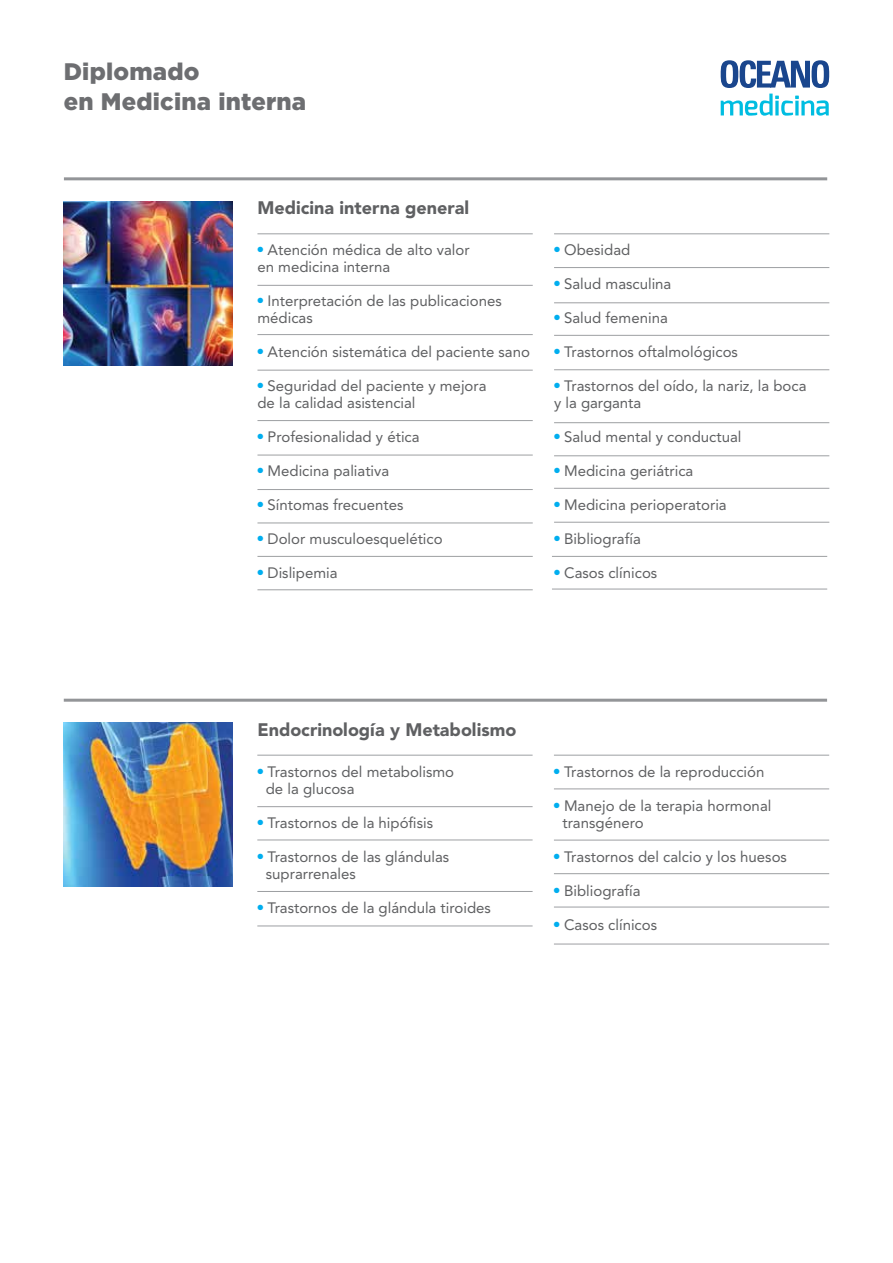
<style>
.page{position:relative;width:893px;height:1263px;background:#fff}
.page>*{position:absolute;margin:0;border:0;box-sizing:border-box;transform-origin:0 0}
.t1{font:900 23.85px/30px "Gotham";letter-spacing:.01em;color:#6d6e71}
.t2{font:900 18px "Avenir";color:#5f6062}
.t3{font:15px/17px "Avenir";color:#5f6062}
</style>
<div class="page">
<svg style="left:721px;top:94px;width:108px;height:22px"></svg>
<svg style="left:721px;top:60px;width:108px;height:28px"></svg>
<hr style="left:64px;top:177px;width:763px;height:3px;background:#939598">
<hr style="left:257px;top:233px;width:276px;height:1px;background:#9d9fa2">
<hr style="left:554px;top:233px;width:275px;height:1px;background:#9d9fa2">
<hr style="left:257px;top:285px;width:276px;height:1px;background:#9d9fa2">
<hr style="left:554px;top:267px;width:275px;height:1px;background:#9d9fa2">
<hr style="left:257px;top:334px;width:276px;height:1px;background:#9d9fa2">
<hr style="left:554px;top:335px;width:275px;height:1px;background:#9d9fa2">
<hr style="left:554px;top:422px;width:275px;height:1px;background:#9d9fa2">
<hr style="left:554px;top:455px;width:275px;height:1px;background:#9d9fa2">
<hr style="left:554px;top:488px;width:275px;height:1px;background:#9d9fa2">
<hr style="left:554px;top:522px;width:275px;height:1px;background:#9d9fa2">
<hr style="left:554px;top:302px;width:275px;height:1px;background:#9d9fa2">
<hr style="left:257px;top:420px;width:276px;height:1px;background:#9d9fa2">
<hr style="left:257px;top:489px;width:276px;height:1px;background:#9d9fa2">
<hr style="left:257px;top:556px;width:276px;height:1px;background:#9d9fa2">
<hr style="left:257px;top:589px;width:276px;height:1px;background:#9d9fa2">
<hr style="left:552px;top:556px;width:275px;height:1px;background:#9d9fa2">
<hr style="left:552px;top:589px;width:275px;height:1px;background:#9d9fa2">
<hr style="left:257px;top:370px;width:276px;height:1px;background:#9d9fa2">
<hr style="left:257px;top:455px;width:276px;height:1px;background:#9d9fa2">
<hr style="left:257px;top:523px;width:276px;height:1px;background:#9d9fa2">
<hr style="left:554px;top:369px;width:275px;height:1px;background:#9d9fa2">
<img style="left:64px;top:201px;width:169px;height:164px">
<hr style="left:64px;top:699px;width:763px;height:3px;background:#939598">
<hr style="left:257px;top:755px;width:276px;height:1px;background:#9d9fa2">
<hr style="left:554px;top:755px;width:275px;height:1px;background:#9d9fa2">
<hr style="left:257px;top:806px;width:276px;height:1px;background:#9d9fa2">
<hr style="left:554px;top:788px;width:275px;height:1px;background:#9d9fa2">
<hr style="left:257px;top:839px;width:276px;height:1px;background:#9d9fa2">
<hr style="left:554px;top:873px;width:275px;height:1px;background:#9d9fa2">
<hr style="left:554px;top:944px;width:275px;height:1px;background:#9d9fa2">
<hr style="left:554px;top:840px;width:275px;height:1px;background:#9d9fa2">
<hr style="left:257px;top:925px;width:276px;height:1px;background:#9d9fa2">
<hr style="left:257px;top:891px;width:276px;height:1px;background:#9d9fa2">
<hr style="left:554px;top:907px;width:275px;height:1px;background:#9d9fa2">
<img style="left:64px;top:723px;width:169px;height:163px">
<h1 class="t1" style="left:64px;top:56px;width:244px">Diplomado<br>en Medicina interna</h1>
<p class="t2" style="left:257px;top:197px;width:213px">Medicina interna general</p>
<p class="t3" style="left:257px;top:242px;width:214px"><sup>●</sup> Atención médica de alto valor en medicina interna</p>
<p class="t3" style="left:257px;top:293px;width:246px"><sup>●</sup> Interpretación de las publicaciones médicas</p>
<p class="t3" style="left:257px;top:344px;width:274px"><sup>●</sup> Atención sistemática del paciente sano</p>
<p class="t3" style="left:257px;top:378px;width:231px"><sup>●</sup> Seguridad del paciente y mejora de la calidad asistencial</p>
<p class="t3" style="left:257px;top:429px;width:164px"><sup>●</sup> Profesionalidad y ética</p>
<p class="t3" style="left:257px;top:463px;width:133px"><sup>●</sup> Medicina paliativa</p>
<p class="t3" style="left:257px;top:497px;width:148px"><sup>●</sup> Síntomas frecuentes</p>
<p class="t3" style="left:257px;top:531px;width:187px"><sup>●</sup> Dolor musculoesquelético</p>
<p class="t3" style="left:257px;top:565px;width:82px"><sup>●</sup> Dislipemia</p>
<p class="t3" style="left:554px;top:242px;width:78px"><sup>●</sup> Obesidad</p>
<p class="t3" style="left:554px;top:276px;width:119px"><sup>●</sup> Salud masculina</p>
<p class="t3" style="left:554px;top:310px;width:115px"><sup>●</sup> Salud femenina</p>
<p class="t3" style="left:554px;top:344px;width:185px"><sup>●</sup> Trastornos oftalmológicos</p>
<p class="t3" style="left:554px;top:378px;width:254px"><sup>●</sup> Trastornos del oído, la nariz, la boca y la garganta</p>
<p class="t3" style="left:554px;top:429px;width:189px"><sup>●</sup> Salud mental y conductual</p>
<p class="t3" style="left:554px;top:463px;width:141px"><sup>●</sup> Medicina geriátrica</p>
<p class="t3" style="left:554px;top:497px;width:174px"><sup>●</sup> Medicina perioperatoria</p>
<p class="t3" style="left:554px;top:531px;width:88px"><sup>●</sup> Bibliografía</p>
<p class="t3" style="left:554px;top:565px;width:105px"><sup>●</sup> Casos clínicos</p>
<p class="t2" style="left:257px;top:718px;width:260px">Endocrinología y Metabolismo</p>
<p class="t3" style="left:266px;top:763px;width:190px;text-indent:-8px"><sup>●</sup> Trastornos del metabolismo de la glucosa</p>
<p class="t3" style="left:257px;top:814px;width:177px"><sup>●</sup> Trastornos de la hipófisis</p>
<p class="t3" style="left:266px;top:848px;width:185px;text-indent:-8px"><sup>●</sup> Trastornos de las glándulas suprarrenales</p>
<p class="t3" style="left:257px;top:899px;width:235px"><sup>●</sup> Trastornos de la glándula tiroides</p>
<p class="t3" style="left:554px;top:763px;width:212px"><sup>●</sup> Trastornos de la reproducción</p>
<p class="t3" style="left:562px;top:797px;width:210px;text-indent:-8px"><sup>●</sup> Manejo de la terapia hormonal transgénero</p>
<p class="t3" style="left:554px;top:848px;width:235px"><sup>●</sup> Trastornos del calcio y los huesos</p>
<p class="t3" style="left:554px;top:882px;width:88px"><sup>●</sup> Bibliografía</p>
<p class="t3" style="left:554px;top:916px;width:105px"><sup>●</sup> Casos clínicos</p>
</div>
